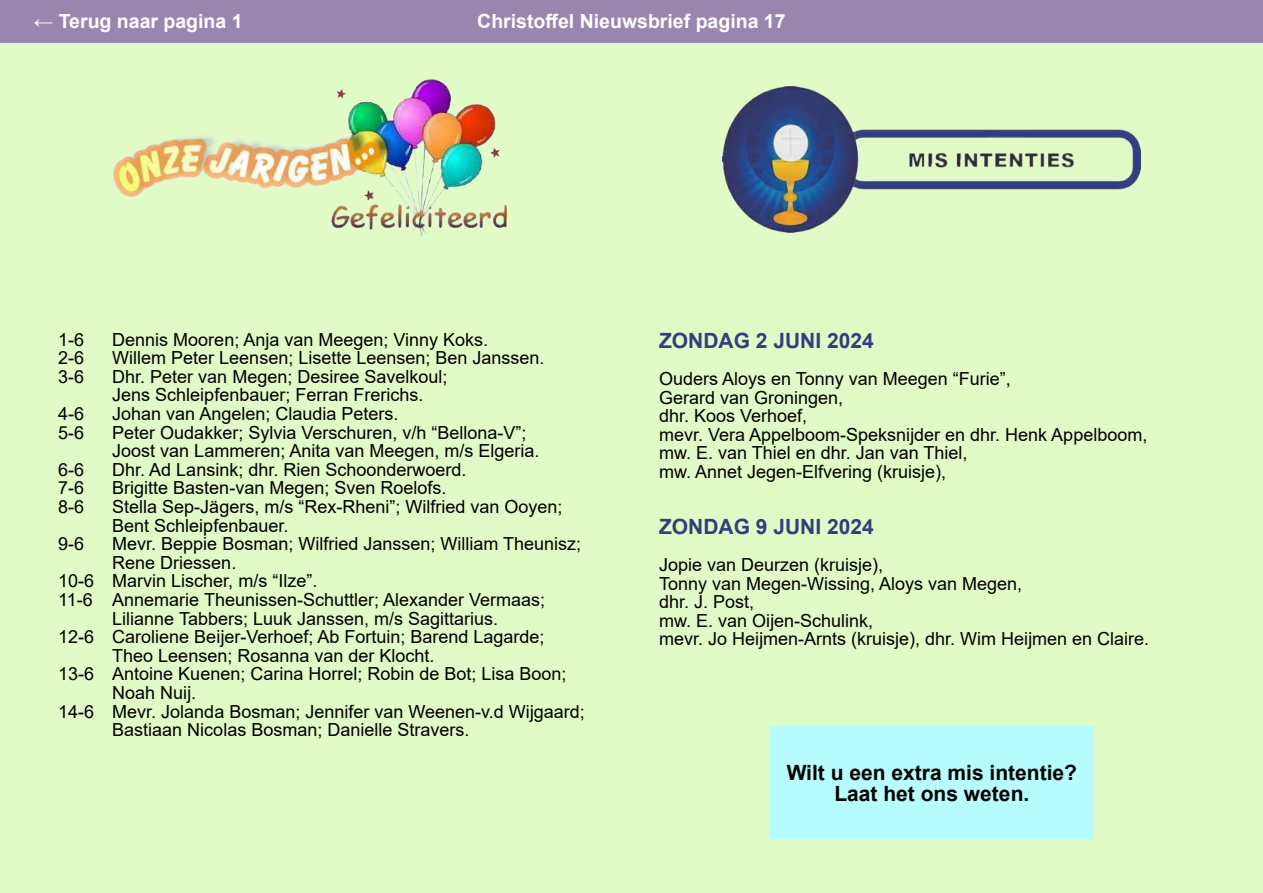
<style>
.page{position:relative;width:1263px;height:893px;background:#e1fbc7}
.page>*{position:absolute;margin:0;border:0;box-sizing:border-box;transform-origin:0 0}
.t1{font:700 21px/21.8px "Arial";color:#000;text-align:center}
.t2{font:700 21px "Arial";color:#2f407e}
.t3{font:700 19.5px "Arial";color:#fff}
.t4{font:18px/18.6px "Arial";color:#000}
</style>
<div class="page">
<div style="left:0;top:0;width:1263px;height:43px;background:#9886af"></div>
<img style="left:113px;top:78px;width:393px;height:158px">
<img style="left:722px;top:86px;width:419px;height:147px">
<div style="left:769px;top:727px;width:325px;height:112px;background:#b7fcff"></div>
<p class="t3" style="left:34px;top:8px;width:210px">← Terug naar pagina 1</p>
<p class="t3" style="left:477px;top:8px;width:310px">Christo昀昀el Nieuwsbrief pagina 17</p>
<p class="t4" style="left:58px;top:330px;width:28px">1-6</p>
<p class="t4" style="left:112px;top:330px;width:377px">Dennis Mooren; Anja van Meegen; Vinny Koks.</p>
<p class="t4" style="left:58px;top:349px;width:28px">2-6</p>
<p class="t4" style="left:112px;top:349px;width:434px">Willem Peter Leensen; Lisette Leensen; Ben Janssen.</p>
<p class="t4" style="left:58px;top:367px;width:28px">3-6</p>
<p class="t4" style="left:112px;top:367px;width:337px">Dhr. Peter van Megen; Desiree Savelkoul;<br>Jens Schleipfenbauer; Ferran Frerichs.</p>
<p class="t4" style="left:58px;top:404px;width:28px">4-6</p>
<p class="t4" style="left:112px;top:404px;width:288px">Johan van Angelen; Claudia Peters.</p>
<p class="t4" style="left:58px;top:423px;width:28px">5-6</p>
<p class="t4" style="left:112px;top:423px;width:429px">Peter Oudakker; Sylvia Verschuren, v/h “Bellona-V”;<br>Joost van Lammeren; Anita van Meegen, m/s Elgeria.</p>
<p class="t4" style="left:58px;top:460px;width:28px">6-6</p>
<p class="t4" style="left:112px;top:460px;width:356px">Dhr. Ad Lansink; dhr. Rien Schoonderwoerd.</p>
<p class="t4" style="left:58px;top:479px;width:28px">7-6</p>
<p class="t4" style="left:112px;top:479px;width:336px">Brigitte Basten-van Megen; Sven Roelofs.</p>
<p class="t4" style="left:58px;top:497px;width:28px">8-6</p>
<p class="t4" style="left:112px;top:497px;width:452px">Stella Sep-Jägers, m/s “Rex-Rheni”; Wilfried van Ooyen;<br>Bent Schleipfenbauer.</p>
<p class="t4" style="left:58px;top:535px;width:28px">9-6</p>
<p class="t4" style="left:112px;top:535px;width:470px">Mevr. Beppie Bosman; Wilfried Janssen; William Theunisz;</p>
<p class="t4" style="left:112px;top:553px;width:126px">Rene Driessen.</p>
<p class="t4" style="left:58px;top:572px;width:261px">10-6 Marvin Lischer, m/s “Ilze”.</p>
<p class="t4" style="left:58px;top:590px;width:488px">11-6 Annemarie Theunissen-Schuttler; Alexander Vermaas;</p>
<p class="t4" style="left:112px;top:609px;width:387px">Lilianne Tabbers; Luuk Janssen, m/s Sagittarius.</p>
<p class="t4" style="left:58px;top:628px;width:488px">12-6 Caroliene Beĳer-Verhoef; Ab Fortuin; Barend Lagarde;</p>
<p class="t4" style="left:112px;top:646px;width:324px">Theo Leensen; Rosanna van der Klocht.</p>
<p class="t4" style="left:58px;top:665px;width:510px">13-6 Antoine Kuenen; Carina Horrel; Robin de Bot; Lisa Boon;</p>
<p class="t4" style="left:112px;top:683px;width:86px">Noah Nuĳ.</p>
<p class="t4" style="left:58px;top:702px;width:528px">14-6 Mevr. Jolanda Bosman; Jennifer van Weenen-v.d Wĳgaard;</p>
<p class="t4" style="left:112px;top:721px;width:359px">Bastiaan Nicolas Bosman; Danielle Stravers.</p>
<p class="t2" style="left:659px;top:326px;width:216px">ZONDAG 2 JUNI 2024</p>
<p class="t4" style="left:659px;top:369px;width:490px">Ouders Aloys en Tonny van Meegen “Furie”,<br>Gerard van Groningen,<br>dhr. Koos Verhoef,<br>mevr. Vera Appelboom-Speksnĳder en dhr. Henk Appelboom, mw. E. van Thiel en dhr. Jan van Thiel,<br>mw. Annet Jegen-Elfvering (kruisje),</p>
<p class="t2" style="left:659px;top:512px;width:216px">ZONDAG 9 JUNI 2024</p>
<p class="t4" style="left:659px;top:555px;width:492px">Jopie van Deurzen (kruisje),<br>Tonny van Megen-Wissing, Aloys van Megen,<br>dhr. J. Post,<br>mw. E. van Oĳen-Schulink,<br>mevr. Jo Heĳmen-Arnts (kruisje), dhr. Wim Heĳmen en Claire.</p>
<p class="t1" style="left:787px;top:762px;width:292px">Wilt u een extra mis intentie?<br>Laat het ons weten.</p>
</div>
